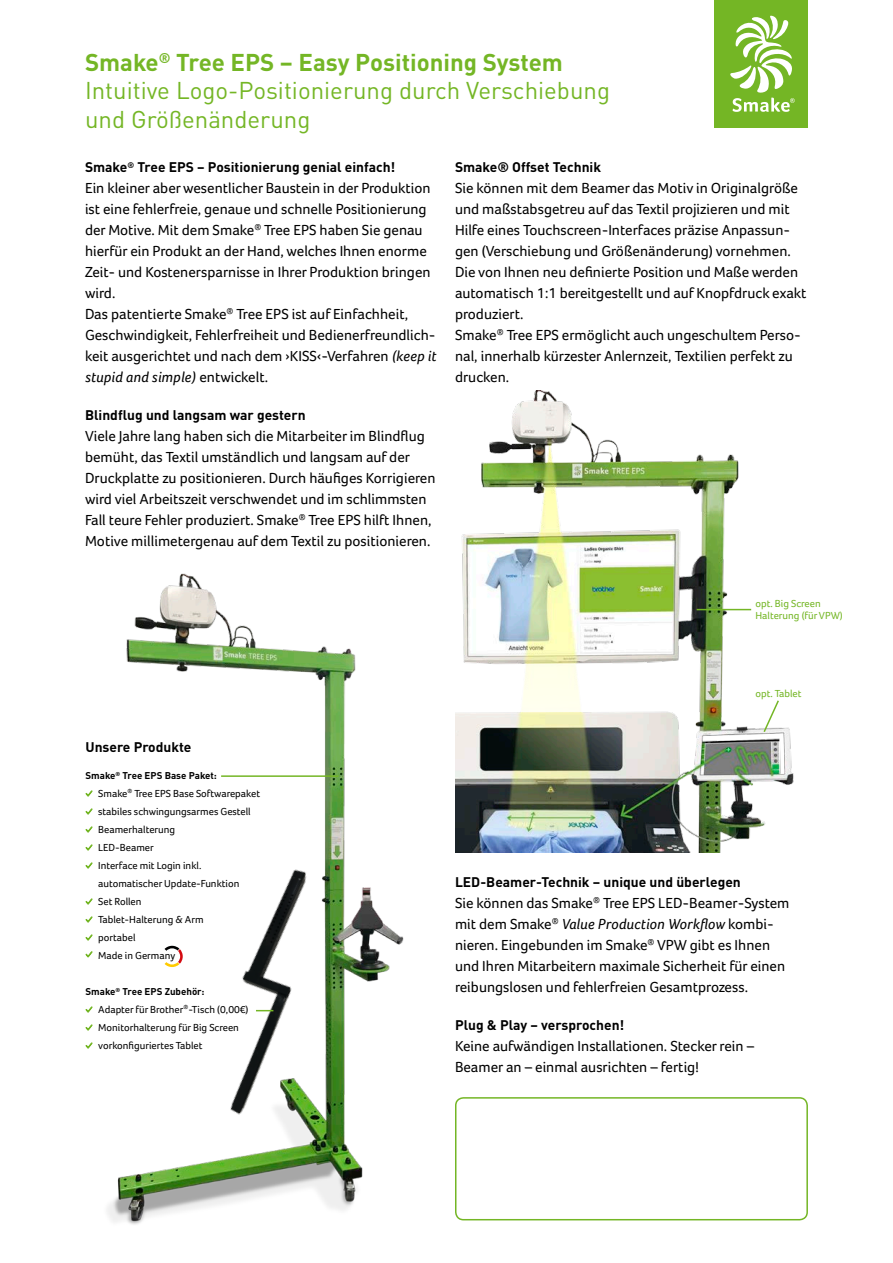
<style>
.page{position:relative;width:893px;height:1263px;background:#fff}
.page>*{position:absolute;margin:0;border:0;box-sizing:border-box;transform-origin:0 0}
.t1{font:24px/28.5px "DIN Pro";color:#74b625}
.t2{font:15px/21px "Foco";color:#000}
.t3{font:700 13.8px "DIN Pro";color:#000}
.t4{font:10.5px/18px "Foco";color:#000}
.t5{font:10.5px/12px "Foco";color:#74b625}
.t6{font:700 9.75px "DIN Pro";color:#000}
.s1{font-weight:700}
.s2{font-style:italic}
.s3{font-family:"Sm Icons Clean";color:#74b625}
</style>
<div class="page">
<svg style="left:86px;top:791px;width:6px;height:6px"></svg>
<svg style="left:86px;top:809px;width:6px;height:6px"></svg>
<svg style="left:86px;top:827px;width:6px;height:6px"></svg>
<svg style="left:86px;top:845px;width:6px;height:6px"></svg>
<svg style="left:86px;top:863px;width:6px;height:6px"></svg>
<svg style="left:86px;top:899px;width:6px;height:6px"></svg>
<svg style="left:86px;top:917px;width:6px;height:6px"></svg>
<svg style="left:86px;top:935px;width:6px;height:6px"></svg>
<svg style="left:86px;top:951px;width:6px;height:7px"></svg>
<svg style="left:86px;top:1007px;width:6px;height:6px"></svg>
<svg style="left:86px;top:1025px;width:6px;height:6px"></svg>
<svg style="left:86px;top:1043px;width:6px;height:6px"></svg>
<img style="left:107px;top:573px;width:297px;height:652px">
<img style="left:455px;top:391px;width:339px;height:461px">
<img style="left:144px;top:850px;width:237px;height:284px">
<hr style="left:221px;top:775px;width:117px;height:2px;background:#74b625">
<div style="left:714px;top:0;width:94px;height:128px;background:#74b625"></div>
<svg style="left:730px;top:16px;width:65px;height:96px"></svg>
<hr style="left:697px;top:609px;width:54px;height:1px;background:#74b625">
<svg style="left:762px;top:699px;width:18px;height:35px"></svg>
<svg style="left:256px;top:1010px;width:17px;height:1px"></svg>
<div style="left:455px;top:1097px;width:353px;height:123px;border:2px solid #74b625;border-radius:8px"></div>
<h1 class="t1" style="left:85px;top:45px;width:526px"><span class="s1">Smake</span><sup>®</sup> <span class="s1">Tree EPS – Easy Positioning System<br></span>Intuitive Logo-Positionierung durch Verschiebung und Größenänderung</h1>
<p class="t3" style="left:85px;top:156px;width:312px">Smake<sup>®</sup> Tree EPS – Positionierung genial einfach!</p>
<p class="t2" style="left:85px;top:177px;width:353px">Ein kleiner aber wesentlicher Baustein in der Produktion ist eine fehlerfreie, genaue und schnelle Positionierung der Motive. Mit dem Smake<sup>®</sup> Tree EPS haben Sie genau hierfür ein Produkt an der Hand, welches Ihnen enorme Zeit- und Kostenersparnisse in Ihrer Produktion bringen wird.<br>Das patentierte Smake<sup>®</sup> Tree EPS ist auf Einfachheit, Geschwindigkeit, Fehlerfreiheit und Bedienerfreundlich&shy;keit ausgerichtet und nach dem ›KISS‹-Verfahren <span class="s2">(keep it stupid and simple)</span> entwickelt.</p>
<p class="t3" style="left:85px;top:404px;width:222px">Blindflug und langsam war gestern</p>
<p class="t2" style="left:85px;top:425px;width:352px">Viele Jahre lang haben sich die Mitarbeiter im Blindflug bemüht, das Textil umständlich und langsam auf der Druckplatte zu positionieren. Durch häufiges Korrigieren wird viel Arbeitszeit verschwendet und im schlimmsten Fall teure Fehler produziert. Smake<sup>®</sup> Tree EPS hilft Ihnen, Motive millimetergenau auf dem Textil zu positionieren.</p>
<p class="t3" style="left:455px;top:156px;width:148px">Smake® Offset Technik</p>
<p class="t2" style="left:455px;top:177px;width:353px">Sie können mit dem Beamer das Motiv in Originalgröße und maßstabsgetreu auf das Textil projizieren und mit Hilfe eines Touchscreen-Interfaces präzise Anpassun&shy;gen (Verschiebung und Größenänderung) vornehmen.<br>Die von Ihnen neu definierte Position und Maße werden automatisch 1:1 bereitgestellt und auf Knopfdruck exakt produziert.<br>Smake<sup>®</sup> Tree EPS ermöglicht auch ungeschultem Perso&shy;nal, innerhalb kürzester Anlernzeit, Textilien perfekt zu drucken.</p>
<p class="t5" style="left:755px;top:598px;width:89px">opt. Big Screen<br>Halterung (für VPW)</p>
<p class="t3" style="left:85px;top:736px;width:107px">Unsere Produkte</p>
<p class="t6" style="left:85px;top:767px;width:133px">Smake<sup>®</sup> Tree EPS Base Paket:</p>
<p class="t4" style="left:85px;top:784px;width:176px"><span class="s3">x</span> Smake<sup>®</sup> Tree EPS Base Softwarepaket</p>
<p class="t4" style="left:85px;top:802px;width:167px"><span class="s3">x</span> stabiles schwingungsarmes Gestell</p>
<p class="t4" style="left:85px;top:820px;width:91px"><span class="s3">x</span> Beamerhalterung</p>
<p class="t4" style="left:85px;top:838px;width:70px"><span class="s3">x</span> LED-Beamer</p>
<p class="t4" style="left:85px;top:856px;width:117px"><span class="s3">x</span> Interface mit Login inkl.</p>
<p class="t4" style="left:98px;top:874px;width:143px">automatischer Update-Funktion</p>
<p class="t4" style="left:85px;top:892px;width:58px"><span class="s3">x</span> Set Rollen</p>
<p class="t4" style="left:85px;top:910px;width:120px"><span class="s3">x</span> Tablet-Halterung &amp; Arm</p>
<p class="t4" style="left:85px;top:928px;width:52px"><span class="s3">x</span> portabel</p>
<p class="t4" style="left:85px;top:946px;width:91px"><span class="s3">x</span> Made in Germany</p>
<p class="t6" style="left:85px;top:983px;width:120px">Smake<sup>®</sup> Tree EPS Zubehör:</p>
<p class="t4" style="left:85px;top:1000px;width:165px"><span class="s3">x</span> Adapter für Brother<sup>®</sup>-Tisch (0,00€) <span class="s3">x</span> Monitorhalterung für Big Screen <span class="s3">x</span> vorkonfiguriertes Tablet</p>
<p class="t5" style="left:755px;top:687px;width:48px">opt. Tablet</p>
<p class="t3" style="left:455px;top:870px;width:287px">LED-Beamer-Technik – unique und überlegen</p>
<p class="t2" style="left:455px;top:892px;width:336px">Sie können das Smake<sup>®</sup> Tree EPS LED-Beamer-System mit dem Smake<sup>®</sup> <span class="s2">Value Production Workflow</span> kombi&shy;nieren. Eingebunden im Smake<sup>®</sup> VPW gibt es Ihnen und Ihren Mitarbeitern maximale Sicherheit für einen reibungslosen und fehlerfreien Gesamtprozess.</p>
<p class="t3" style="left:455px;top:1013px;width:171px">Plug &amp; Play – versprochen!</p>
<p class="t2" style="left:455px;top:1035px;width:301px">Keine aufwändigen Installationen. Stecker rein –<br>Beamer an – einmal ausrichten – fertig!</p>
</div>
